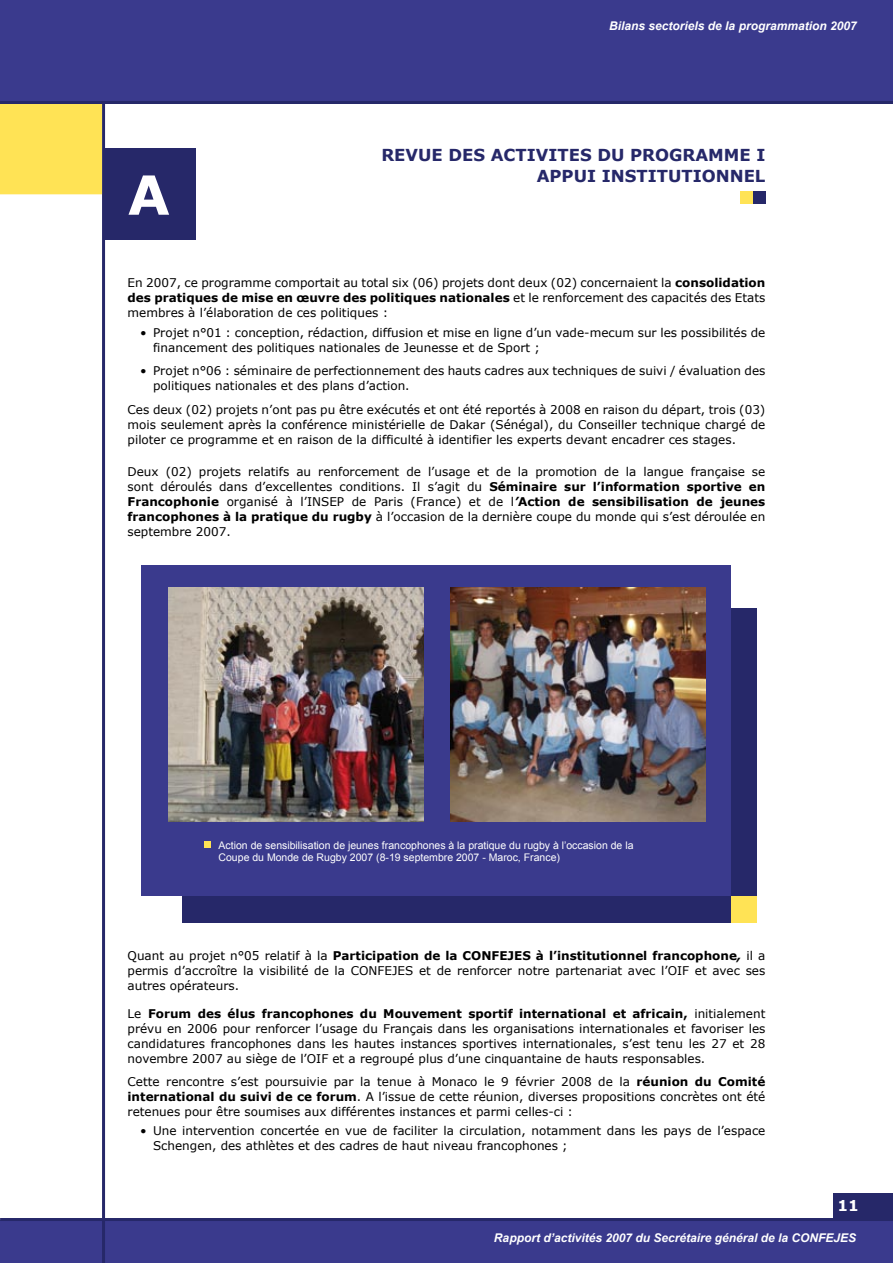
<style>
.page{position:relative;width:893px;height:1263px;background:#fff}
.page>*{position:absolute;margin:0;border:0;box-sizing:border-box;transform-origin:0 0}
.t1{font:700 54px "Verdana";color:#fff}
.t2{font:700 16.5px "Verdana";color:#262869}
.t3{font:700 15px "Verdana";color:#fff}
.t4{font:12px/15px "Verdana";color:#000;text-align:justify}
.t5{font:italic 700 12px "Arial";color:#fff}
.t6{font:10.5px/12px "Arial";color:#fff}
.s1{font-weight:700}
.s2{font-weight:700;font-style:italic}
</style>
<div class="page">
<div style="left:833px;top:1193px;width:60px;height:25px;background:#262869"></div>
<div style="left:0;top:0;width:893px;height:102px;background:#3a3a8d"></div>
<div style="left:0;top:1220px;width:893px;height:43px;background:#3a3a8d"></div>
<hr style="left:0;top:101px;width:893px;height:3px;background:#262869">
<hr style="left:0;top:1218px;width:893px;height:3px;background:#262869">
<hr style="left:102px;top:102px;width:3px;height:1161px;background:#262869">
<div style="left:1px;top:105px;width:100px;height:89px;background:#ffe355"></div>
<div style="left:0;top:104px;width:102px;height:90px;border:2px solid #ffe355"></div>
<div style="left:105px;top:149px;width:91px;height:91px;background:#262869"></div>
<div style="left:183px;top:608px;width:574px;height:315px;background:#262869"></div>
<div style="left:141px;top:565px;width:590px;height:330px;background:#3a3a8d"></div>
<div style="left:204px;top:841px;width:7px;height:7px;background:#ffe355"></div>
<div style="left:731px;top:896px;width:26px;height:27px;background:#ffe355"></div>
<img style="left:168px;top:588px;width:255px;height:234px">
<img style="left:451px;top:588px;width:255px;height:234px">
<div style="left:753px;top:191px;width:12px;height:13px;background:#262869"></div>
<div style="left:740px;top:191px;width:13px;height:13px;background:#ffe355"></div>
<h1 class="t1" style="left:128px;top:161px;width:43px">A</h1>
<p class="t5" style="left:609px;top:19px;width:249px">Bilans sectoriels de la programmation 2007</p>
<h2 class="t2" style="left:381px;top:145px;width:13px">revue</h2>
<h2 class="t2" style="left:448px;top:145px;width:13px">des</h2>
<h2 class="t2" style="left:491px;top:145px;width:13px">activites</h2>
<h2 class="t2" style="left:597px;top:145px;width:14px">du</h2>
<h2 class="t2" style="left:630px;top:145px;width:15px">programme</h2>
<h2 class="t2" style="left:756px;top:145px;width:7px">i</h2>
<h2 class="t2" style="left:537px;top:166px;width:13px">appui</h2>
<h2 class="t2" style="left:602px;top:166px;width:13px">institutionnel</h2>
<p class="t4" style="left:128px;top:275px;width:639px">En 2007, ce programme comportait au total six (06) projets dont deux (02) concernaient la <span class="s1">consolidation des pratiques de mise en œuvre des politiques nationales</span> et le renforcement des capacités des Etats membres à l’élaboration de ces politiques :</p>
<p class="t4" style="left:153px;top:324px;width:614px;text-indent:-13px">• Projet n°01 : conception, rédaction, diffusion et mise en ligne d’un vade-mecum sur les possibilités de financement des politiques nationales de Jeunesse et de Sport ;</p>
<p class="t4" style="left:153px;top:363px;width:614px;text-indent:-13px">• Projet n°06 : séminaire de perfectionnement des hauts cadres aux techniques de suivi / évaluation des politiques nationales et des plans d’action.</p>
<p class="t4" style="left:128px;top:401px;width:639px">Ces deux (02) projets n’ont pas pu être exécutés et ont été reportés à 2008 en raison du départ, trois (03) mois seulement après la conférence ministérielle de Dakar (Sénégal), du Conseiller technique chargé de piloter ce programme et en raison de la difficulté à identifier les experts devant encadrer ces stages.</p>
<p class="t4" style="left:128px;top:463px;width:639px">Deux (02) projets relatifs au renforcement de l’usage et de la promotion de la langue française se sont déroulés dans d’excellentes conditions. Il s’agit du <span class="s1">Séminaire sur l’information sportive en Francophonie</span> organisé à l’INSEP de Paris (France) et de l<span class="s2">’</span><span class="s1">Action de sensibilisation de jeunes francophones à la pratique du rugby</span> à l’occasion de la dernière coupe du monde qui s’est déroulée en septembre 2007.</p>
<p class="t6" style="left:219px;top:839px;width:416px">Action de sensibilisation de jeunes francophones à la pratique du rugby à l’occasion de la<br>Coupe du Monde de Rugby 2007 (8-19 septembre 2007 - Maroc, France)</p>
<p class="t4" style="left:128px;top:947px;width:639px">Quant au projet n°05 relatif à la <span class="s1">Participation de la CONFEJES à l’institutionnel francophone</span><span class="s2">,</span> il a permis d’accroître la visibilité de la CONFEJES et de renforcer notre partenariat avec l’OIF et avec ses autres opérateurs.</p>
<p class="t4" style="left:128px;top:1005px;width:639px">Le <span class="s1">Forum des élus francophones du Mouvement sportif international et africain,</span> initialement prévu en 2006 pour renforcer l’usage du Français dans les organisations internationales et favoriser les candidatures francophones dans les hautes instances sportives internationales, s’est tenu les 27 et 28 novembre 2007 au siège de l’OIF et a regroupé plus d’une cinquantaine de hauts responsables.</p>
<p class="t4" style="left:128px;top:1074px;width:639px">Cette rencontre s’est poursuivie par la tenue à Monaco le 9 février 2008 de la <span class="s1">réunion du Comité international du suivi de ce forum</span>. A l’issue de cette réunion, diverses propositions concrètes ont été retenues pour être soumises aux différentes instances et parmi celles-ci :</p>
<p class="t4" style="left:153px;top:1123px;width:614px;text-indent:-13px">• Une intervention concertée en vue de faciliter la circulation, notamment dans les pays de l’espace<br>Schengen, des athlètes et des cadres de haut niveau francophones ;</p>
<p class="t3" style="left:838px;top:1196px;width:23px">11</p>
<p class="t5" style="left:494px;top:1231px;width:364px">Rapport d’activités 2007 du Secrétaire général de la CONFEJES</p>
</div>
